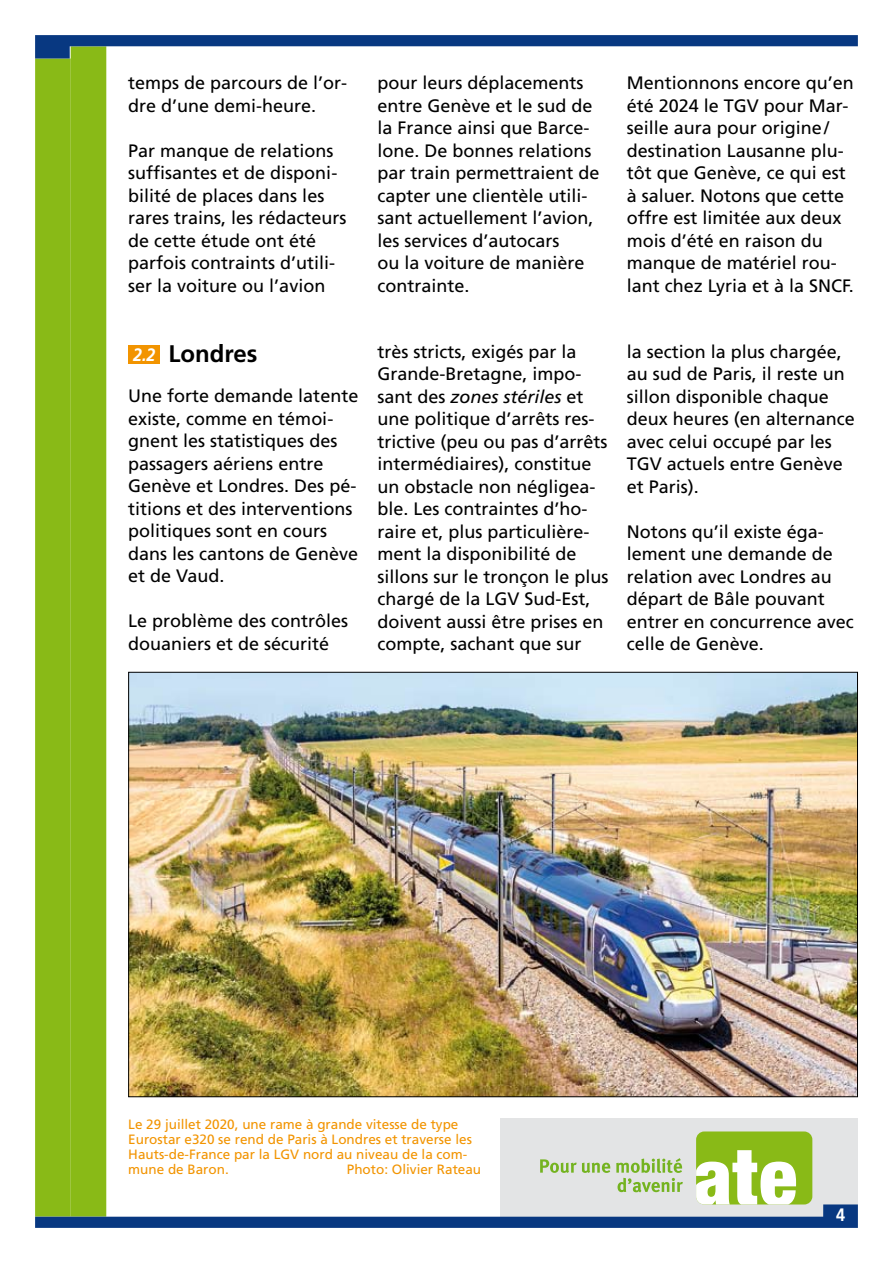
<style>
.page{position:relative;width:893px;height:1263px;background:#fff}
.page>*{position:absolute;margin:0;border:0;box-sizing:border-box;transform-origin:0 0}
.t1{font:700 24px "Frutiger";color:#000}
.t2{font:18px/22.5px "Frutiger";color:#000}
.t3{font:700 18px "Frutiger";color:#fff;scale:.9 1}
.t4{font:13.5px/15px "Frutiger";color:#f29400}
.s1{font-style:italic;font-size:18px;color:#fff}
.s2{font-style:italic}
</style>
<div class="page">
<div style="left:35px;top:58px;width:36px;height:1158px;background:#89ba17"></div>
<div style="left:71px;top:46px;width:35px;height:1170px;background:#89ba17"></div>
<svg style="left:35px;top:35px;width:823px;height:24px"></svg>
<div style="left:501px;top:1118px;width:357px;height:110px;background:#e3e4e5"></div>
<div style="left:696px;top:1131px;width:116px;height:73px;background:#89ba17;border-radius:8px"></div>
<svg style="left:35px;top:1150px;width:823px;height:78px"></svg>
<div style="left:128px;top:345px;width:31px;height:19px;background:#f29400"></div>
<img style="left:130px;top:674px;width:726px;height:421px">
<p class="t2" style="left:128px;top:72px;width:220px">temps de parcours de l’or&shy;dre d’une demi-heure.</p>
<p class="t2" style="left:128px;top:139px;width:220px">Par manque de relations suffisantes et de disponi&shy;bilité de places dans les rares trains, les rédacteurs de cette étude ont été parfois contraints d’utili&shy;ser la voiture ou l’avion</p>
<h1 class="t1" style="left:133px;top:340px;width:126px"><span class="s1">2.2</span> Londres</h1>
<p class="t2" style="left:128px;top:384px;width:232px">Une forte demande latente existe, comme en témoi&shy;gnent les statistiques des passagers aériens entre<br>Genève et Londres. Des pé&shy;titions et des interventions politiques sont en cours dans les cantons de Genève et de Vaud.</p>
<p class="t2" style="left:128px;top:609px;width:222px">Le problème des contrôles douaniers et de sécurité</p>
<p class="t2" style="left:377px;top:72px;width:224px">pour leurs déplacements entre Genève et le sud de la France ainsi que Barce&shy;lone. De bonnes relations par train permettraient de capter une clientèle utili&shy;sant actuellement l’avion, les services d’autocars<br>ou la voiture de manière contrainte.</p>
<p class="t2" style="left:627px;top:72px;width:229px">Mentionnons encore qu’en été 2024 le TGV pour Mar&shy;seille aura pour origine/ destination Lausanne plu&shy;tôt que Genève, ce qui est à saluer. Notons que cette offre est limitée aux deux mois d’été en raison du manque de matériel rou&shy;lant chez Lyria et à la SNCF.</p>
<p class="t2" style="left:377px;top:340px;width:233px">très stricts, exigés par la<br>Grande-Bretagne, impo&shy;sant des <span class="s2">zones stériles</span> et une politique d’arrêts res&shy;trictive (peu ou pas d’arrêts intermédiaires), constitue un obstacle non négligea&shy;ble. Les contraintes d’ho&shy;raire et, plus particulière&shy;ment la disponibilité de sillons sur le tronçon le plus chargé de la LGV Sud-Est, doivent aussi être prises en compte, sachant que sur</p>
<p class="t2" style="left:627px;top:340px;width:230px">la section la plus chargée, au sud de Paris, il reste un sillon disponible chaque deux heures (en alternance avec celui occupé par les<br>TGV actuels entre Genève et Paris).</p>
<p class="t2" style="left:627px;top:520px;width:229px">Notons qu’il existe éga&shy;lement une demande de relation avec Londres au départ de Bâle pouvant entrer en concurrence avec celle de Genève.</p>
<p class="t4" style="left:128px;top:1117px;width:345px">Le 29 juillet 2020, une rame à grande vitesse de type Eurostar e320 se rend de Paris à Londres et traverse les Hauts-de-France par la LGV nord au niveau de la com&shy;mune de Baron.</p>
<p class="t4" style="left:347px;top:1162px;width:136px">Photo: Olivier Rateau</p>
<p class="t3" style="left:836px;top:1204px;width:12px">4</p>
</div>
